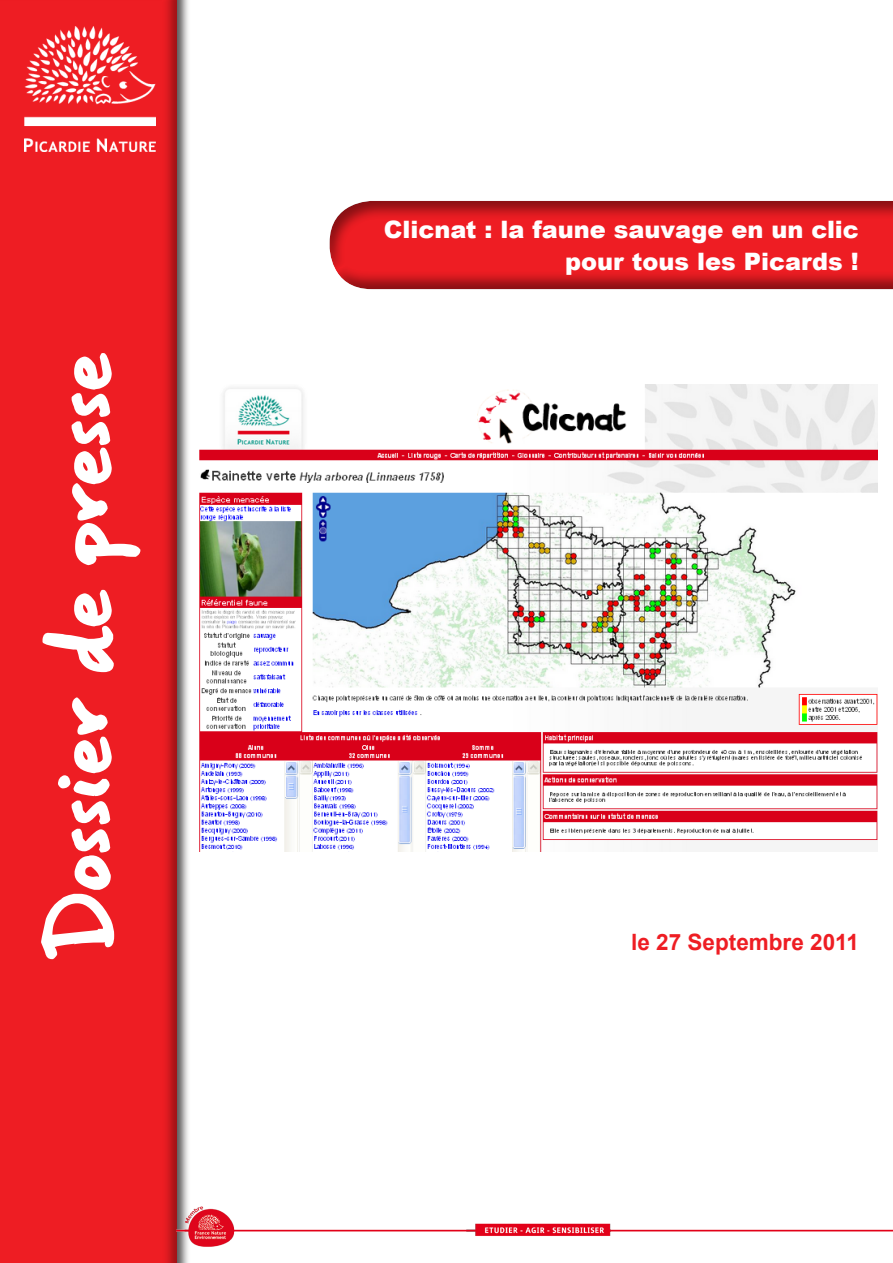
<style>
.page{position:relative;width:893px;height:1263px;background:#fff}
.page>*{position:absolute;margin:0;border:0;box-sizing:border-box;transform-origin:0 0}
.t1{font:65.1px "Gorri Sans";color:#fff}
.t2{font:900 24px "Arial";color:#fff}
.t3{font:700 22.5px "Arial";color:#ee1d23}
</style>
<div class="page">
<div style="left:0;top:0;width:191px;height:1263px;background:#231f20;opacity:.75"></div>
<div style="left:0;top:0;width:178px;height:1263px;background:#231f20;opacity:.5"></div>
<img style="left:176px;top:1200px;width:717px;height:56px">
<div style="left:328px;top:199px;width:565px;height:92px;background:#231f20;opacity:.5"></div>
<img style="left:25px;top:26px;width:131px;height:125px">
<img style="left:199px;top:385px;width:678px;height:466px">
<p class="t1" style="left:30px;top:961px;width:610px;rotate:-90deg">Dossier de presse</p>
<p class="t2" style="left:384px;top:212px;width:477px">Clicnat : la faune sauvage en un clic</p>
<p class="t2" style="left:565px;top:244px;width:295px">pour tous les Picards !</p>
<p class="t3" style="left:631px;top:927px;width:229px">le 27 Septembre 2011</p>
</div>
